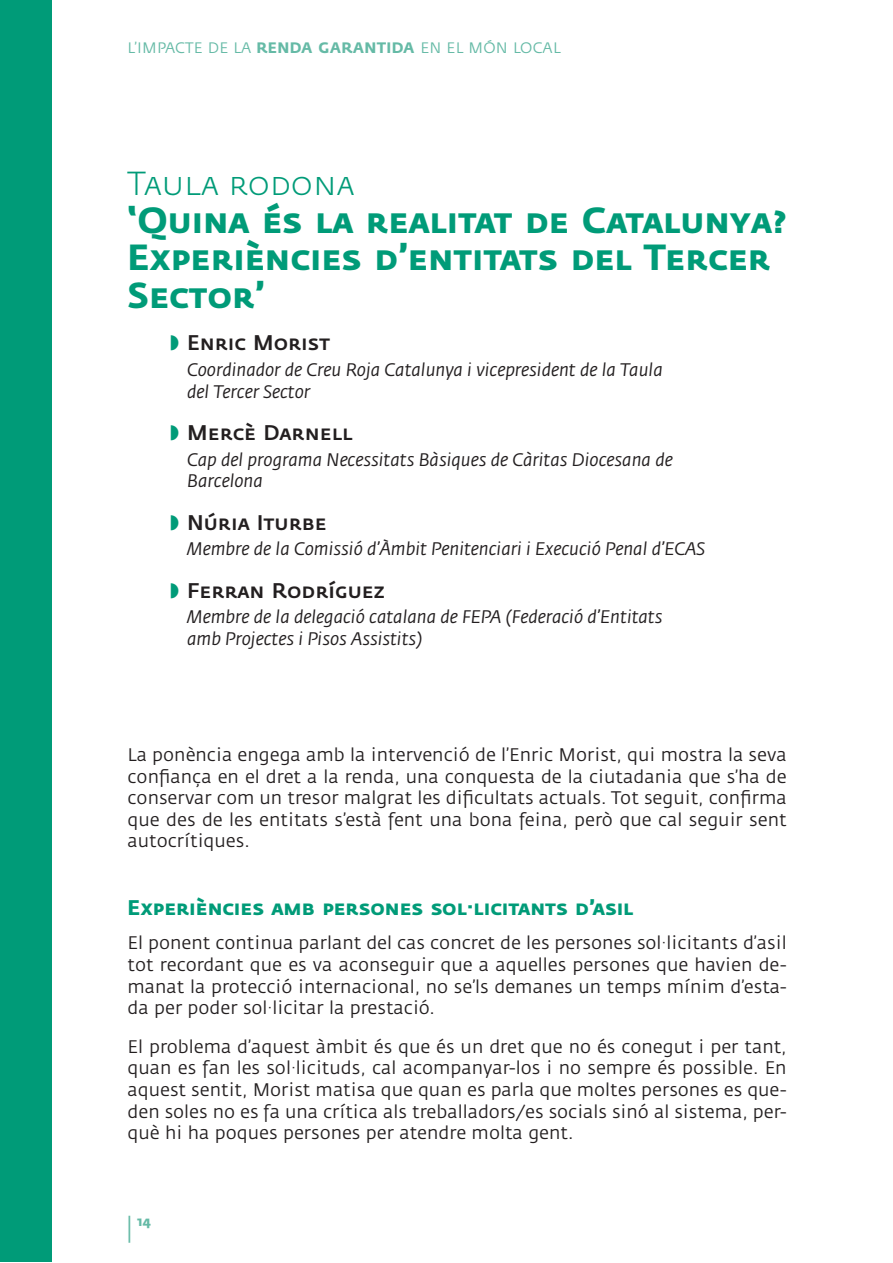
<style>
.page{position:relative;width:893px;height:1263px;background:#fff}
.page>*{position:absolute;margin:0;border:0;box-sizing:border-box;transform-origin:0 0}
.tit1_B{font:36px/37.5px "Fedra Sans Bold SC";color:#009b78}
.Tit1_A{font:33px "Fedra Sans Light SC";color:#009b78}
.t1{font:21px "Fedra Sans Medium SC";color:#231f20}
.Tit2{font:21px "Fedra Sans Bold SC";color:#009b78}
.text_normal{font:18px/21.6px "Fedra Sans";color:#231f20;text-align:justify}
.cargo_ponente{font:italic 18px/21.6px "Fedra Sans";color:#231f20}
.t2{font:15px "Fedra Sans Book SC";letter-spacing:.02em;color:#65baa6}
.t3{font:13.5px "Fedra Sans Bold SC";color:#65baa6}
.s1{font-family:"Fedra Sans Bold SC"}
.s2{color:#009b78}
.s3{font-family:"Franklin Gothic";font-weight:600;font-size:27px}
</style>
<div class="page">
<div style="left:0;top:0;width:51px;height:1262px;background:#009b78"></div>
<p class="t2" style="left:128px;top:40px;width:434px">L’IMPACTE DE LA <span class="s1">RENDA GARANTIDA</span> EN EL MÓN LOCAL</p>
<p class="Tit1_A" style="left:128px;top:167px;width:228px">Taula rodona</p>
<p class="tit1_B" style="left:128px;top:202px;width:661px">‘Quina és la realitat de Catalunya?<br>Experiències d’entitats del Tercer<br>Sector’</p>
<p class="t1" style="left:170px;top:331px;width:162px"><span class="s2">◗</span> Enric Morist</p>
<p class="cargo_ponente" style="left:187px;top:359px;width:477px">Coordinador de Creu Roja Catalunya i vicepresident de la Taula del Tercer Sector</p>
<p class="t1" style="left:170px;top:420px;width:184px"><span class="s2">◗</span> Mercè Darnell</p>
<p class="cargo_ponente" style="left:187px;top:449px;width:487px">Cap del programa Necessitats Bàsiques de Càritas Diocesana de<br>Barcelona</p>
<p class="t1" style="left:170px;top:510px;width:158px"><span class="s2">◗</span> Núria Iturbe</p>
<p class="cargo_ponente" style="left:187px;top:539px;width:519px">Membre de la Comissió d’Àmbit Penitenciari i Execució Penal d’ECAS</p>
<p class="t1" style="left:170px;top:578px;width:216px"><span class="s2">◗</span> Ferran Rodríguez</p>
<p class="cargo_ponente" style="left:187px;top:607px;width:477px">Membre de la delegació catalana de FEPA (Federació d’Entitats amb Projectes i Pisos Assistits)</p>
<p class="text_normal" style="left:128px;top:744px;width:661px">La ponència engega amb la intervenció de l’Enric Morist, qui mostra la seva confiança en el dret a la renda, una conquesta de la ciutadania que s’ha de conservar com un tresor malgrat les dificultats actuals. Tot seguit, confirma que des de les entitats s’està fent una bona feina, però que cal seguir sent autocrítiques.</p>
<p class="Tit2" style="left:128px;top:895px;width:507px">Experiències amb persones sol·licitants d’asil</p>
<p class="text_normal" style="left:128px;top:933px;width:661px">El ponent continua parlant del cas concret de les persones sol·licitants d’asil tot recordant que es va aconseguir que a aquelles persones que havien de&shy;manat la protecció internacional, no se’ls demanes un temps mínim d’esta&shy;da per poder sol·licitar la prestació.</p>
<p class="text_normal" style="left:128px;top:1036px;width:661px">El problema d’aquest àmbit és que és un dret que no és conegut i per tant, quan es fan les sol·licituds, cal acompanyar-los i no sempre és possible. En aquest sentit, Morist matisa que quan es parla que moltes persones es que&shy;den soles no es fa una crítica als treballadors/es socials sinó al sistema, per&shy;què hi ha poques persones per atendre molta gent.</p>
<p class="t3" style="left:128px;top:1213px;width:25px"><span class="s3">|</span> 14</p>
</div>
